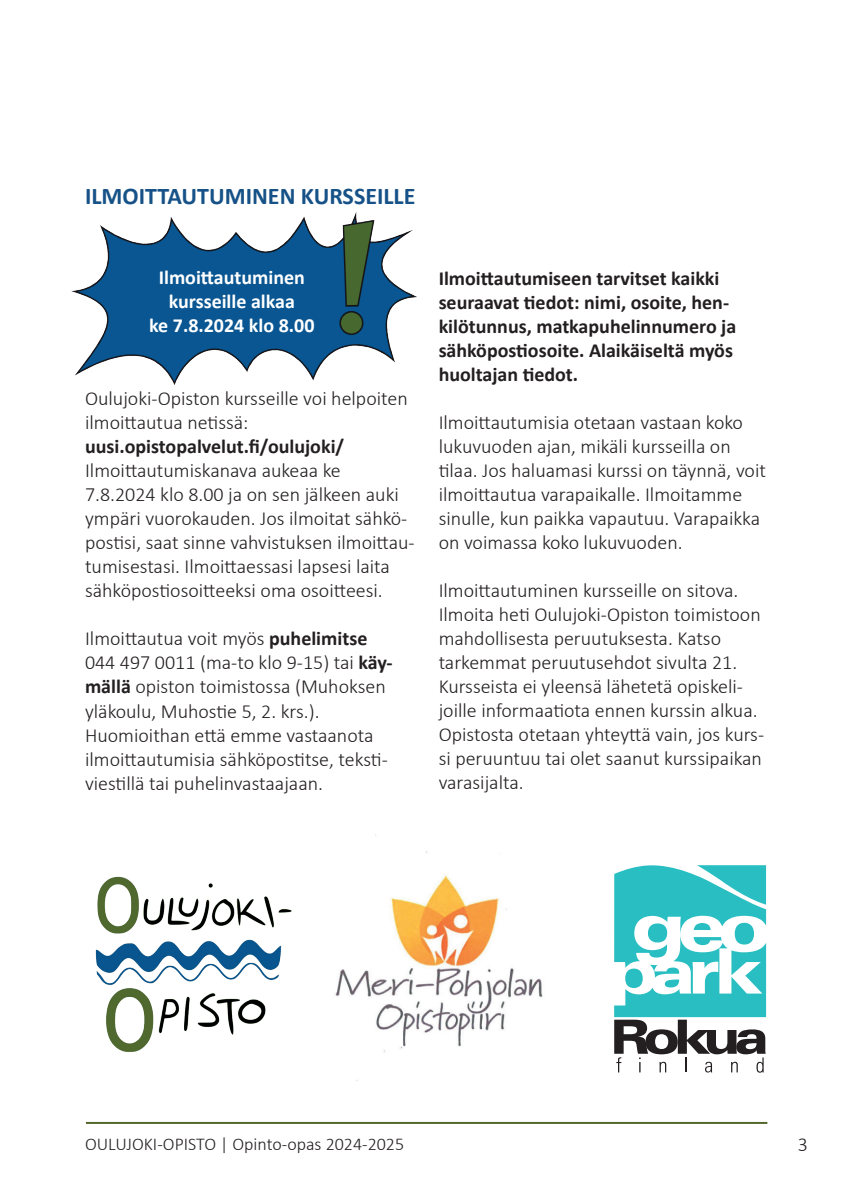
<style>
.page{position:relative;width:842px;height:1191px;background:#fff}
.page>*{position:absolute;margin:0;border:0;box-sizing:border-box;transform-origin:0 0}
.t1{font:700 24px "Calibri";color:#165287}
.t2{font:300 20px/24px "Calibri";color:#231f20}
.t3{font:700 20px/24px "Calibri";color:#231f20}
.t4{font:700 20px/24px "Calibri";color:#fff;text-align:center}
.t5{font:300 18px "Calibri";color:#231f20}
.s1{font-weight:700}
</style>
<div class="page">
<hr style="left:86px;top:1122px;width:681px;height:2px;background:#55672d">
<img style="left:71px;top:212px;width:346px;height:173px">
<img style="left:95px;top:876px;width:197px;height:176px">
<svg style="left:614px;top:865px;width:152px;height:207px"></svg>
<img style="left:335px;top:834px;width:208px;height:247px">
<p class="t1" style="left:85px;top:179px;width:332px">ILMOITTAUTUMINEN KURSSEILLE</p>
<p class="t4" style="left:149px;top:265px;width:167px">Ilmoittautuminen kursseille alkaa<br>ke 7.8.2024 klo 8.00</p>
<p class="t2" style="left:85px;top:386px;width:324px">Oulujoki-Opiston kursseille voi helpoiten ilmoittautua netissä:</p>
<p class="t3" style="left:85px;top:434px;width:261px">uusi.opistopalvelut.fi/oulujoki/</p>
<p class="t2" style="left:85px;top:458px;width:331px">Ilmoittautumiskanava aukeaa ke 7.8.2024 klo 8.00 ja on sen jälkeen auki ympäri vuorokauden. Jos ilmoitat sähkö&shy;postisi, saat sinne vahvistuksen ilmoittau&shy;tumisestasi. Ilmoittaessasi lapsesi laita sähköpostiosoitteeksi oma osoitteesi.</p>
<p class="t2" style="left:85px;top:626px;width:309px">Ilmoittautua voit myös <span class="s1">puhelimitse </span>044 497 0011 (ma-to klo 9-15) tai <span class="s1">käy&shy;mällä</span> opiston toimistossa (Muhoksen yläkoulu, Muhostie 5, 2. krs.).<br>Huomioithan että emme vastaanota ilmoittautumisia sähköpostitse, teksti&shy;viestillä tai puhelinvastaajaan.</p>
<p class="t3" style="left:439px;top:266px;width:299px">Ilmoittautumiseen tarvitset kaikki seuraavat tiedot: nimi, osoite, hen&shy;kilötunnus, matkapuhelinnumero ja sähköpostiosoite. Alaikäiseltä myös huoltajan tiedot.</p>
<p class="t2" style="left:439px;top:410px;width:329px">Ilmoittautumisia otetaan vastaan koko lukuvuoden ajan, mikäli kursseilla on tilaa. Jos haluamasi kurssi on täynnä, voit ilmoittautua varapaikalle. Ilmoitamme sinulle, kun paikka vapautuu. Varapaikka on voimassa koko lukuvuoden.</p>
<p class="t2" style="left:439px;top:578px;width:327px">Ilmoittautuminen kursseille on sitova.<br>Ilmoita heti Oulujoki-Opiston toimistoon mahdollisesta peruutuksesta. Katso tarkemmat peruutusehdot sivulta 21.<br>Kursseista ei yleensä lähetetä opiskeli&shy;joille informaatiota ennen kurssin alkua.<br>Opistosta otetaan yhteyttä vain, jos kurs&shy;si peruuntuu tai olet saanut kurssipaikan varasijalta.</p>
<p class="t5" style="left:85px;top:1132px;width:321px">OULUJOKI-OPISTO | Opinto-opas 2024-2025</p>
<p class="t2" style="left:798px;top:1132px;width:12px">3</p>
</div>
